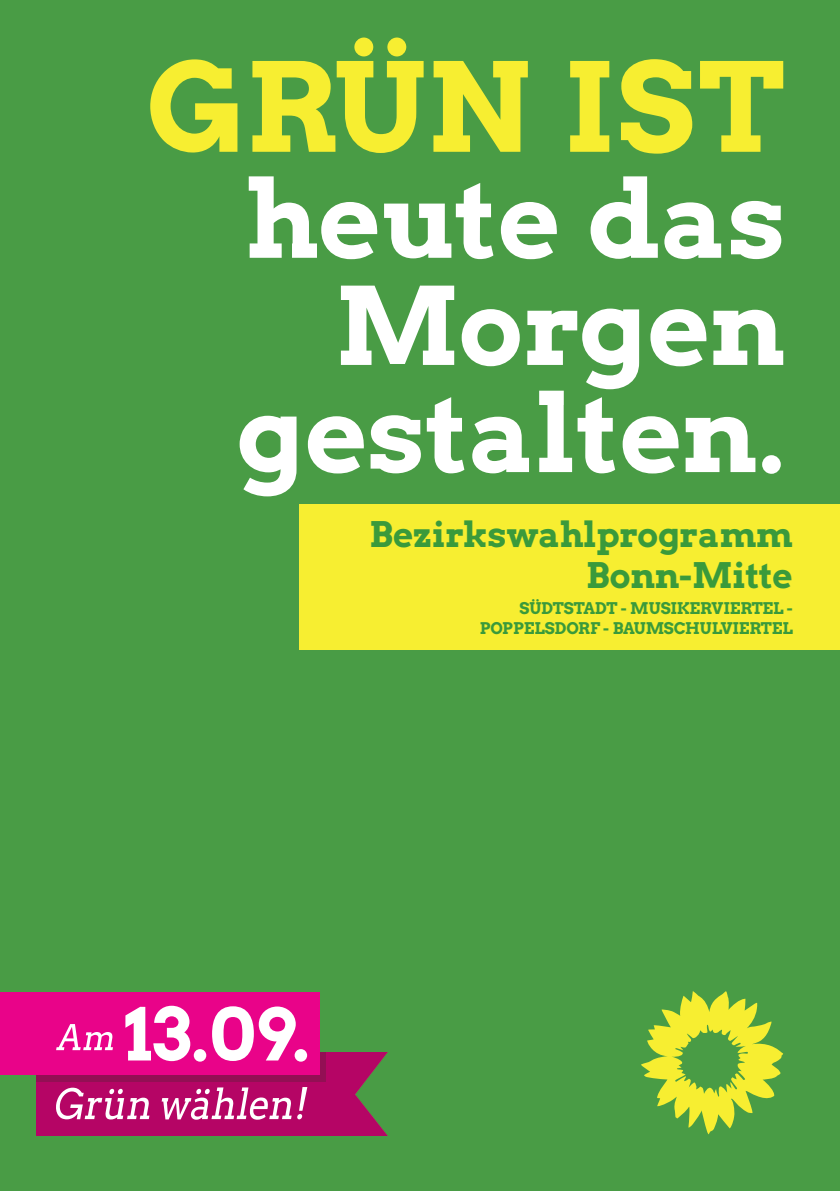
<style>
.page{position:relative;width:840px;height:1191px;background:#fff}
.page>*{position:absolute;margin:0;border:0;box-sizing:border-box;transform-origin:0 0}
.t1{font:122.6px "Arvo Gruen";letter-spacing:.005em;color:#f7ee31}
.t2{font:107.2px/107.2px "Arvo Gruen";color:#fff;text-align:right}
.t3{font:35px/41.2px "Arvo Gruen";letter-spacing:-.01em;color:#3a9a3b;text-align:right}
.t4{font:16px/20.4px "Arvo Gruen";letter-spacing:-.015em;color:#3a9a3b;text-align:right}
</style>
<div class="page">
<div style="left:0;top:0;width:839px;height:1191px;background:#499c45"></div>
<div style="left:299px;top:504px;width:540px;height:146px;background:#f7ee31"></div>
<svg style="left:641px;top:991px;width:141px;height:143px"></svg>
<div style="left:0;top:992px;width:319px;height:82px;background:#e90389"></div>
<svg style="left:37px;top:1005px;width:350px;height:130px"></svg>
<h1 class="t1" style="left:146px;top:59px;width:639px">GRÜN IST</h1>
<h2 class="t2" style="left:236px;top:176px;width:551px">heute das<br>Morgen gestalten.</h2>
<h3 class="t3" style="left:369px;top:517px;width:424px">Bezirkswahlprogramm<br>Bonn-Mitte</h3>
<p class="t4" style="left:479px;top:599px;width:314px">SÜDTSTADT - MUSIKERVIERTEL -<br>POPPELSDORF - BAUMSCHULVIERTEL</p>
</div>
